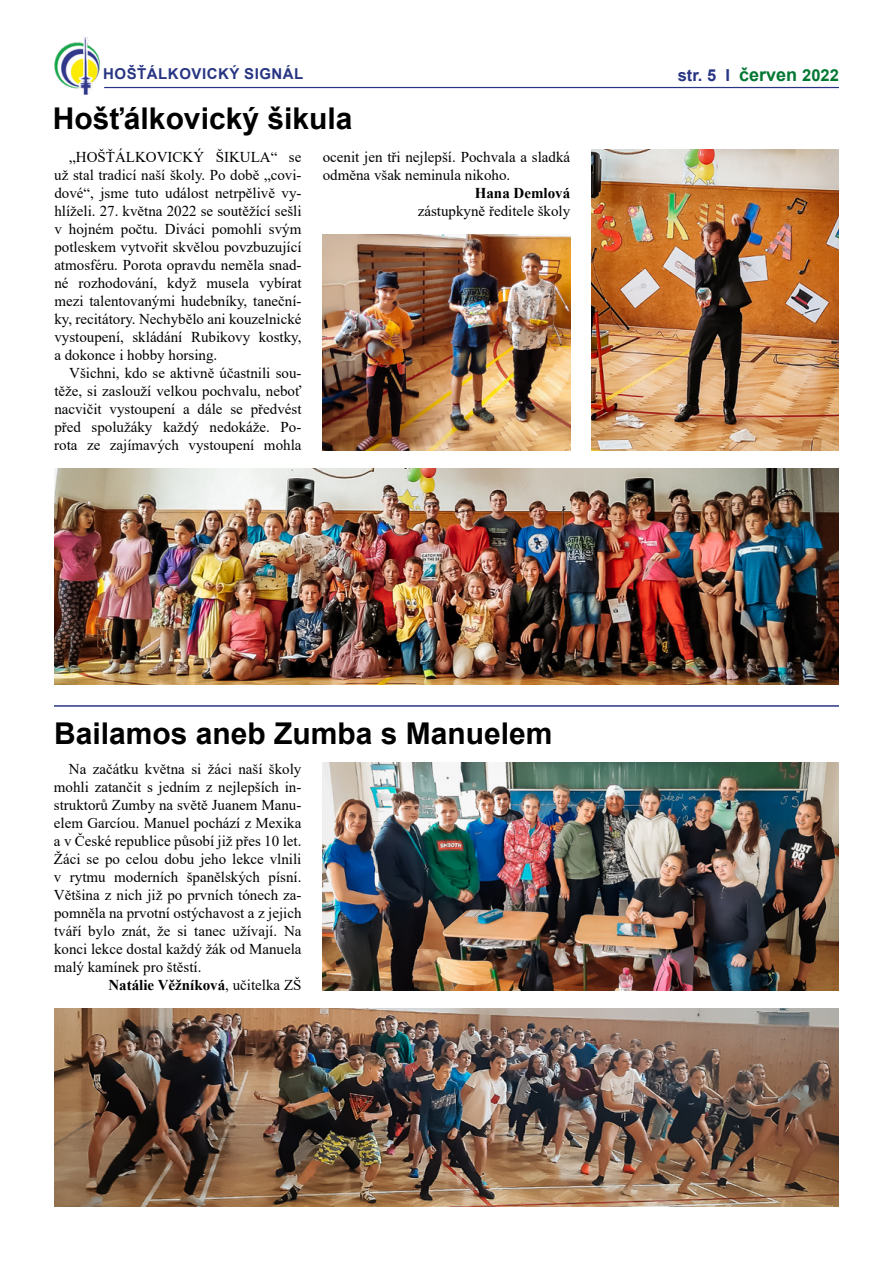
<style>
.page{position:relative;width:893px;height:1263px;background:#fff}
.page>*{position:absolute;margin:0;border:0;box-sizing:border-box;transform-origin:0 0}
.t1{font:700 30px "Arial";color:#000}
.t2{font:700 16.5px "Arial";color:#283583}
.t3{font:15px/18px "Times New Roman";color:#000;text-align:justify}
.t4{font:700 15px "Times New Roman";color:#000}
.t5{font:700 15px "Arial";letter-spacing:.035em;color:#283583}
.s1{font-size:18px;color:#007732}
.s2{color:#007732}
.s3{font-weight:400}
</style>
<div class="page">
<img style="left:54px;top:37px;width:46px;height:57px">
<hr style="left:104px;top:87px;width:735px;height:1px;background:#283583">
<img style="left:54px;top:1008px;width:785px;height:198px">
<img style="left:54px;top:468px;width:785px;height:216px">
<img style="left:323px;top:234px;width:247px;height:216px">
<img style="left:591px;top:149px;width:248px;height:301px">
<hr style="left:54px;top:705px;width:785px;height:2px;background:#283583">
<img style="left:323px;top:762px;width:516px;height:228px">
<p class="t5" style="left:103px;top:63px;width:202px">HOŠŤÁLKOVICKÝ SIGNÁL</p>
<p class="t2" style="left:678px;top:64px;width:163px">str. 5 I <span class="s1">červen</span> <span class="s2">2022</span></p>
<h1 class="t1" style="left:53px;top:97px;width:301px">Hošťálkovický šikula</h1>
<p class="t3" style="left:323px;top:148px;width:249px">ocenit jen tři nejlepší. Pochvala a sladká odměna však neminula nikoho.</p>
<p class="t4" style="left:475px;top:182px;width:97px">Hana Demlová</p>
<p class="t3" style="left:418px;top:202px;width:154px">zástupkyně ředitele školy</p>
<p class="t3" style="left:54px;top:148px;width:249px;text-indent:15px">„HOŠŤÁLKOVICKÝ ŠIKULA“ se už stal tradicí naší školy. Po době „covi&shy;dové“, jsme tuto událost netrpělivě vy&shy;hlíželi. 27. května 2022 se soutěžící sešli v hojném počtu. Diváci pomohli svým potleskem vytvořit skvělou povzbuzující atmosféru. Porota opravdu neměla snad&shy;né rozhodování, když musela vybírat mezi talentovanými hudebníky, taneční&shy;ky, recitátory. Nechybělo ani kouzelnické vystoupení, skládání Rubikovy kostky, a dokonce i hobby horsing.</p>
<p class="t3" style="left:54px;top:364px;width:249px;text-indent:15px">Všichni, kdo se aktivně účastnili sou&shy;těže, si zaslouží velkou pochvalu, neboť nacvičit vystoupení a dále se předvést před spolužáky každý nedokáže. Po&shy;rota ze zajímavých vystoupení mohla</p>
<h1 class="t1" style="left:54px;top:712px;width:500px">Bailamos aneb Zumba s Manuelem</h1>
<p class="t3" style="left:54px;top:760px;width:249px;text-indent:15px">Na začátku května si žáci naší školy mohli zatančit s jedním z nejlepších in&shy;struktorů Zumby na světě Juanem Manu&shy;elem Garcíou. Manuel pochází z Mexika a v České republice působí již přes 10 let.<br>Žáci se po celou dobu jeho lekce vlnili v rytmu moderních španělských písní.<br>Většina z nich již po prvních tónech za&shy;pomněla na prvotní ostýchavost a z jejich tváří bylo znát, že si tanec užívají. Na konci lekce dostal každý žák od Manuela malý kamínek pro štěstí.</p>
<p class="t4" style="left:108px;top:974px;width:195px">Natálie Věžníková<span class="s3">, učitelka ZŠ</span></p>
</div>
